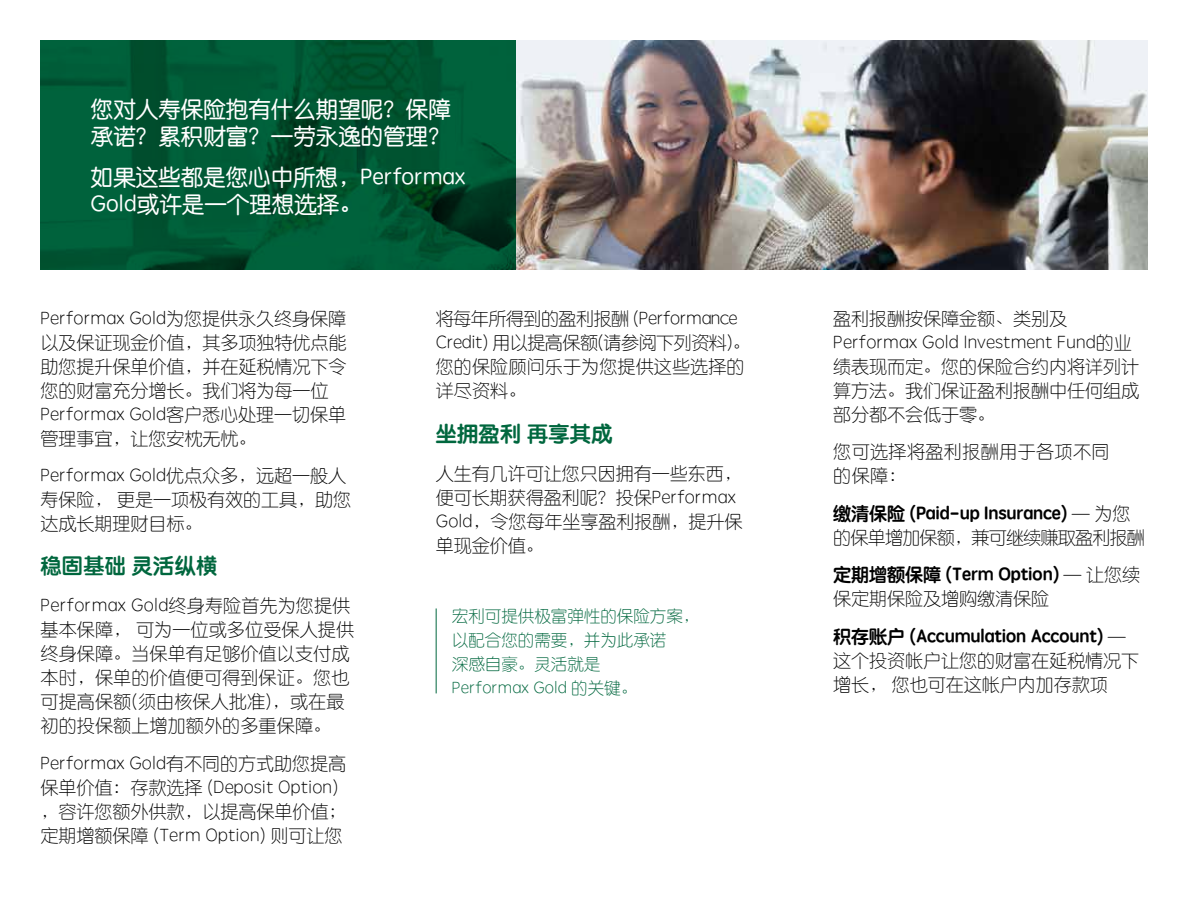
<style>
.page{position:relative;width:1188px;height:918px;background:#fff}
.page>*{position:absolute;margin:0;border:0;box-sizing:border-box;transform-origin:0 0}
.t1{font:22.5px/27px "ST Yuanti SC Regular";color:#fff}
.t2{font:21px "ST Yuanti SC Bold";letter-spacing:.02em;color:#00673e}
.t3{font:18px/24px "ST Yuanti SC Light";color:#000}
.t4{font:18px "ST Yuanti SC Bold";color:#000}
.t5{font:18px/24px "ST Yuanti SC Light";letter-spacing:-.025em;color:#000}
.t6{font:18px/24px "ST Yuanti SC Light";letter-spacing:.025em;color:#000}
.t7{font:18px "ST Yuanti SC Light";letter-spacing:-.04em;color:#000}
.t8{font:16.5px/24px "ST Yuanti SC Light";color:#00673e}
.s1{font-family:"ST Yuanti SC Light"}
</style>
<div class="page">
<img style="left:516px;top:40px;width:631px;height:230px">
<svg style="left:40px;top:40px;width:476px;height:230px;background:#005633"></svg>
<hr style="left:436px;top:608px;width:1px;height:85px;background:#00673e">
<p class="t1" style="left:91px;top:95px;width:362px">您对人寿保险抱有什么期望呢？保障承诺？累积财富？一劳永逸的管理？</p>
<p class="t1" style="left:91px;top:162px;width:376px">如果这些都是您心中所想，Performax<br>Gold或许是一个理想选择。</p>
<p class="t3" style="left:40px;top:305px;width:307px">Performax Gold为您提供永久终身保障以及保证现金价值，其多项独特优点能助您提升保单价值，并在延税情况下令您的财富充分增长。我们将为每一位<br>Performax Gold客户悉心处理一切保单管理事宜，让您安枕无忧。</p>
<p class="t3" style="left:40px;top:463px;width:312px">Performax Gold优点众多，远超一般人寿保险， 更是一项极有效的工具，助您达成长期理财目标。</p>
<p class="t2" style="left:40px;top:550px;width:178px">稳固基础 灵活纵横</p>
<p class="t3" style="left:40px;top:593px;width:315px">Performax Gold终身寿险首先为您提供基本保障， 可为一位或多位受保人提供终身保障。当保单有足够价值以支付成本时，保单的价值便可得到保证。您也可提高保额(须由核保人批准)，或在最初的投保额上增加额外的多重保障。</p>
<p class="t3" style="left:40px;top:750px;width:307px">Performax Gold有不同的方式助您提高保单价值：存款选择 (Deposit Option)，容许您额外供款，以提高保单价值；定期增额保障 (Term Option) 则可让您</p>
<p class="t5" style="left:436px;top:305px;width:316px">将每年所得到的盈利报酬 (Performance<br>Credit) 用以提高保额(请参阅下列资料)。您的保险顾问乐于为您提供这些选择的详尽资料。</p>
<p class="t2" style="left:436px;top:417px;width:178px">坐拥盈利 再享其成</p>
<p class="t3" style="left:436px;top:460px;width:308px">人生有几许可让您只因拥有一些东西，便可长期获得盈利呢？投保Performax<br>Gold，令您每年坐享盈利报酬，提升保单现金价值。</p>
<p class="t8" style="left:452px;top:603px;width:249px">宏利可提供极富弹性的保险方案，以配合您的需要，并为此承诺<br>深感自豪。灵活就是<br>Performax Gold 的关键。</p>
<p class="t3" style="left:833px;top:305px;width:307px">盈利报酬按保障金额、类别及<br>Performax Gold Investment Fund的业绩表现而定。您的保险合约内将详列计算方法。我们保证盈利报酬中任何组成部分都不会低于零。</p>
<p class="t6" style="left:833px;top:439px;width:278px">您可选择将盈利报酬用于各项不同的保障：</p>
<p class="t4" style="left:833px;top:499px;width:299px">缴清保险 (Paid-up Insurance) <span class="s1">— 为您</span></p>
<p class="t7" style="left:833px;top:524px;width:313px">的保单增加保额，兼可继续赚取盈利报酬</p>
<p class="t4" style="left:833px;top:561px;width:308px">定期增额保障 (Term Option) <span class="s1">— 让您续</span></p>
<p class="t3" style="left:833px;top:586px;width:217px">保定期保险及增购缴清保险</p>
<p class="t4" style="left:833px;top:622px;width:294px">积存账户 (Accumulation Account) <span class="s1">—</span></p>
<p class="t3" style="left:833px;top:647px;width:307px">这个投资帐户让您的财富在延税情况下增长， 您也可在这帐户内加存款项</p>
</div>
